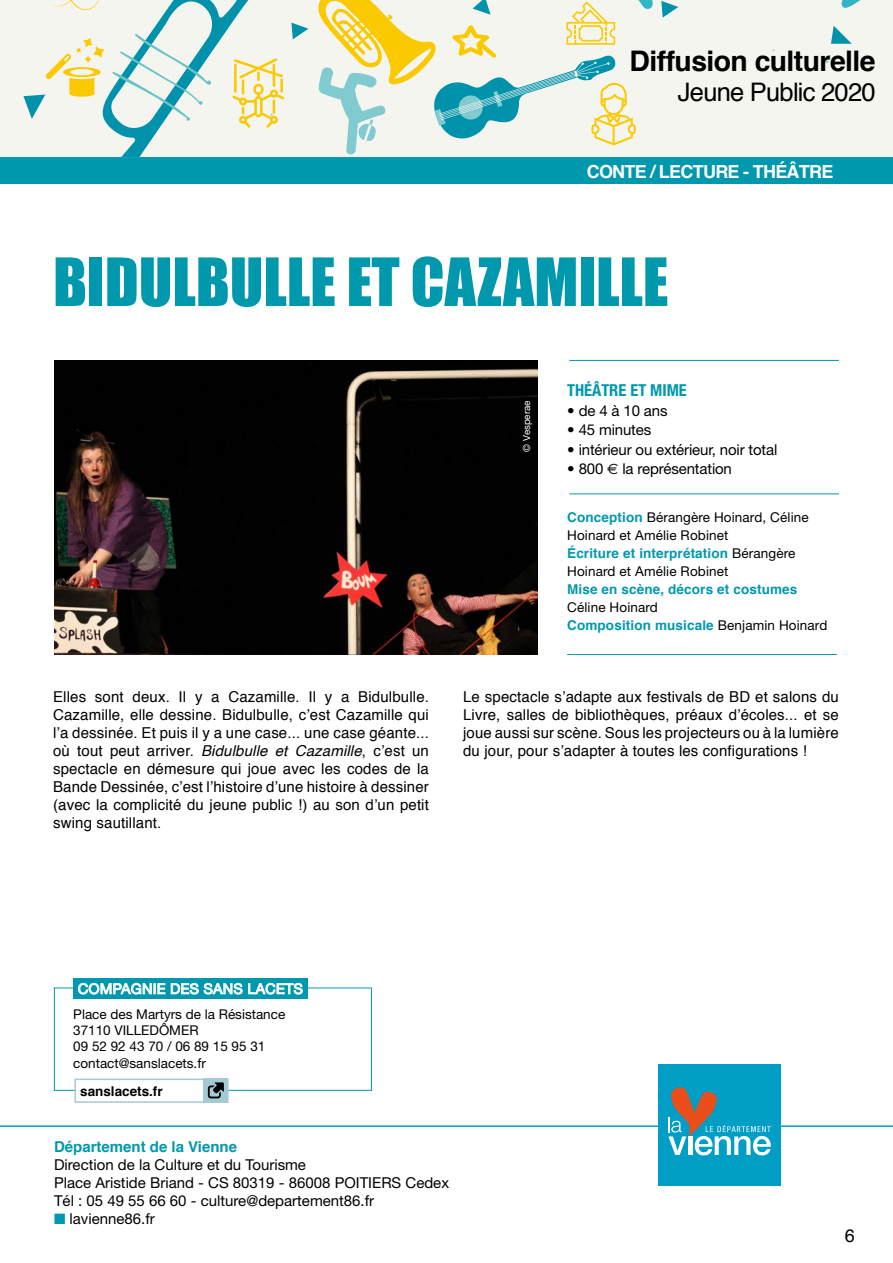
<style>
.page{position:relative;width:893px;height:1263px;background:#fff}
.page>*{position:absolute;margin:0;border:0;box-sizing:border-box;transform-origin:0 0}
.t1{font:61.5px "Impact";color:#0098ad}
.t2{font:700 28.35px "Helvetica";letter-spacing:-.02em;color:#000}
.t3{font:25.5px "Helvetica";letter-spacing:-.03em;color:#000}
.t4{font:700 18px "Helvetica";letter-spacing:-.04em;color:#fff}
.t5{font:18px "Helvetica";color:#000}
.t6{font:700 condensed 16.5px "Helvetica Neue";color:#0098ad}
.t7{font:15px/18px "Helvetica";letter-spacing:.01em;color:#000;text-align:justify}
.t8{font:15px/18px "Helvetica Neue";color:#000}
.t9{font:700 15px "Helvetica";color:#0098ad}
.t10{font:14.4px "Helvetica Neue";letter-spacing:.02em;color:#fff}
.t11{font:13.5px/16.2px "Helvetica Neue";color:#000}
.t12{font:700 13.5px "Helvetica";letter-spacing:.01em;color:#0098ad}
.t13{font:700 13.5px "Helvetica";color:#000}
.t14{font:9.75px "Helvetica Neue";color:#fff}
.s1{font-family:"Euro Sans"}
.s2{font-family:"Helvetica";font-weight:700;color:#0098ad}
.s3{font-family:"Helvetica Neue";font-weight:400;color:#000}
.s4{font-style:italic}
.s5{color:#0098ad}
</style>
<div class="page">
<hr style="left:0;top:1125px;width:893px;height:2px;background:#009dc5">
<div style="left:659px;top:1064px;width:122px;height:122px;background:#009dc5"></div>
<svg style="left:668px;top:1087px;width:103px;height:68px"></svg>
<div style="left:0;top:0;width:893px;height:166px;background:#f5f5f0"></div>
<svg style="left:291px;top:23px;width:17px;height:16px"></svg>
<svg style="left:23px;top:0;width:261px;height:158px"></svg>
<svg style="left:318px;top:0;width:543px;height:155px"></svg>
<div style="left:54px;top:987px;width:318px;height:104px;border:1px solid #0098ad"></div>
<div style="left:73px;top:978px;width:235px;height:20px;background:#0098ad"></div>
<svg style="left:78px;top:983px;width:87px;height:11px"></svg>
<svg style="left:171px;top:983px;width:132px;height:11px"></svg>
<hr style="left:569px;top:360px;width:270px;height:1px;background:#0098ad">
<hr style="left:569px;top:493px;width:270px;height:1px;background:#0098ad">
<hr style="left:567px;top:654px;width:270px;height:1px;background:#0098ad">
<img style="left:54px;top:360px;width:483px;height:295px">
<div style="left:75px;top:1079px;width:153px;height:23px;background:#fff"></div>
<div style="left:74px;top:1078px;width:155px;height:25px;border:2px solid #a5cad6"></div>
<div style="left:204px;top:1078px;width:24px;height:25px;background:#a5cad6"></div>
<svg style="left:208px;top:1082px;width:16px;height:16px"></svg>
<div style="left:0;top:158px;width:893px;height:26px;background:#0098ad"></div>
<h2 class="t2" style="left:630px;top:38px;width:247px">Diffusion culturelle</h2>
<h3 class="t3" style="left:678px;top:72px;width:199px">Jeune Public 2020</h3>
<p class="t4" style="left:587px;top:157px;width:248px">CONTE / LECTURE - THÉÂTRE</p>
<h1 class="t1" style="left:53px;top:234px;width:617px">BIDULBULLE ET CAZAMILLE</h1>
<p class="t14" style="left:521px;top:451px;width:53px;rotate:-90deg">© Vesperae</p>
<p class="t6" style="left:567px;top:380px;width:121px">THÉÂTRE ET MIME</p>
<p class="t8" style="left:567px;top:401px;width:102px">• de 4 à 10 ans</p>
<p class="t8" style="left:567px;top:420px;width:86px">• 45 minutes</p>
<p class="t8" style="left:567px;top:440px;width:212px">• intérieur ou extérieur, noir total</p>
<p class="t8" style="left:567px;top:459px;width:166px">• 800 <span class="s1">€</span> la représentation</p>
<p class="t11" style="left:567px;top:508px;width:243px;line-height:18px"><span class="s2">Conception</span> Bérangère Hoinard, Céline<br>Hoinard et Amélie Robinet</p>
<p class="t12" style="left:567px;top:542px;width:230px">Écriture et interprétation <span class="s3">Bérangère</span></p>
<p class="t11" style="left:567px;top:563px;width:163px">Hoinard et Amélie Robinet</p>
<p class="t12" style="left:567px;top:578px;width:232px">Mise en scène, décors et costumes</p>
<p class="t11" style="left:567px;top:599px;width:92px">Céline Hoinard</p>
<p class="t12" style="left:567px;top:614px;width:262px">Composition musicale <span class="s3">Benjamin Hoinard</span></p>
<p class="t7" style="left:53px;top:688px;width:377px">Elles sont deux. Il y a Cazamille. Il y a Bidulbulle.<br>Cazamille, elle dessine. Bidulbulle, c’est Cazamille qui l’a dessinée. Et puis il y a une case... une case géante... où tout peut arriver. <span class="s4">Bidulbulle et Cazamille</span>, c’est un spectacle en démesure qui joue avec les codes de la Bande Dessinée, c’est l’histoire d’une histoire à dessiner (avec la complicité du jeune public !) au son d’un petit swing sautillant.</p>
<p class="t7" style="left:463px;top:688px;width:377px">Le spectacle s’adapte aux festivals de BD et salons du Livre, salles de bibliothèques, préaux d’écoles... et se joue aussi sur scène. Sous les projecteurs ou à la lumière du jour, pour s’adapter à toutes les configurations !</p>
<p class="t10" style="left:78px;top:980px;width:227px">COMPAGNIE DES SANS LACETS</p>
<p class="t11" style="left:73px;top:1006px;width:214px">Place des Martyrs de la Résistance<br>37110 VILLEDÔMER<br>09 52 92 43 70 / 06 89 15 95 31 contact@sanslacets.fr</p>
<p class="t13" style="left:80px;top:1080px;width:84px">sanslacets.fr</p>
<p class="t9" style="left:54px;top:1135px;width:185px">Département de la Vienne</p>
<p class="t8" style="left:54px;top:1155px;width:397px">Direction de la Culture et du Tourisme<br>Place Aristide Briand - CS 80319 - 86008 POITIERS Cedex<br>Tél : 05 49 55 66 60 - culture@departement86.fr</p>
<p class="t8" style="left:54px;top:1209px;width:102px"><span class="s5">■</span> lavienne86.fr</p>
<p class="t5" style="left:845px;top:1222px;width:12px">6</p>
</div>
